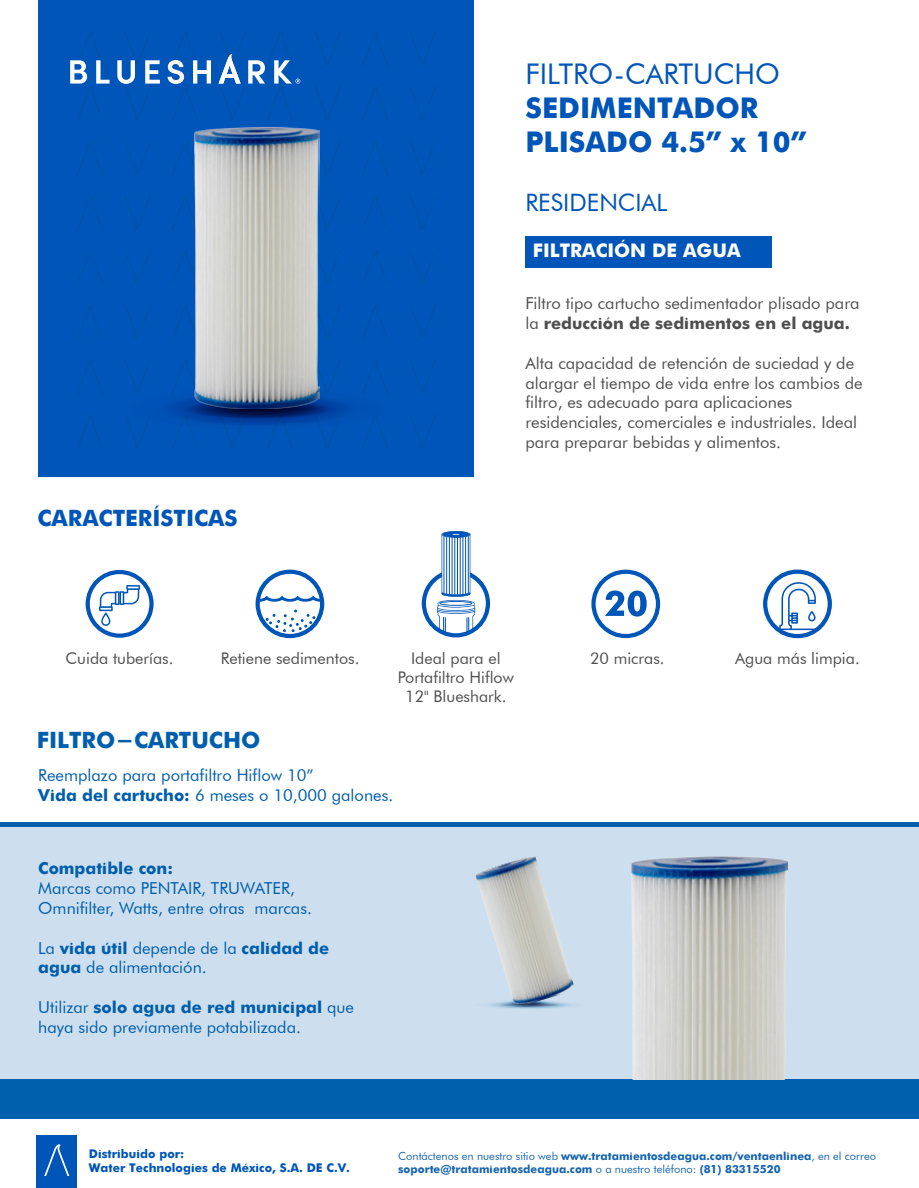
<style>
.page{position:relative;width:919px;height:1188px;background:#fff}
.page>*{position:absolute;margin:0;border:0;box-sizing:border-box;transform-origin:0 0}
.t1{font:700 28.5px/34.2px "Futura";color:#0055b8}
.t2{font:28.5px "Futura BT";color:#0055b8}
.t3{font:24px "Futura BT";color:#0055b8}
.t4{font:700 22.5px "Futura";color:#0055b8}
.t5{font:700 22.5px "Futura";color:#005eac}
.t6{font:700 18.75px "Futura";color:#fff}
.t7{font:16.5px/19.8px "Futura BT";color:#4f4f4f}
.t8{font:16.5px/19.8px "Futura BT";color:#005eac}
.t9{font:700 16.5px "Futura";color:#005eac}
.t10{font:700 16.5px "Futura";color:#4f4f4f}
.t11{font:16.05px/19.4px "Futura BT";color:#4f4f4f;text-align:center}
.t12{font:700 12px/14.4px "Futura";color:#0055b8}
.t13{font:11.1px "Futura BT";color:#1765af}
.t14{font:700 11.1px "Futura";color:#1765af}
.s1{font-family:"Futura BT";font-weight:400}
.s2{font-family:"Futura";font-weight:700}
</style>
<div class="page">
<div style="left:38px;top:0;width:435px;height:476px;background:#0055b8"></div>
<svg style="left:315px;top:32px;width:26px;height:34px"></svg>
<svg style="left:362px;top:32px;width:26px;height:34px"></svg>
<svg style="left:410px;top:32px;width:26px;height:34px"></svg>
<svg style="left:314px;top:86px;width:27px;height:34px"></svg>
<svg style="left:362px;top:86px;width:26px;height:34px"></svg>
<svg style="left:410px;top:86px;width:26px;height:34px"></svg>
<svg style="left:77px;top:141px;width:26px;height:34px"></svg>
<svg style="left:125px;top:141px;width:26px;height:34px"></svg>
<svg style="left:172px;top:141px;width:22px;height:34px"></svg>
<svg style="left:319px;top:141px;width:22px;height:34px"></svg>
<svg style="left:362px;top:141px;width:26px;height:34px"></svg>
<svg style="left:410px;top:141px;width:26px;height:34px"></svg>
<svg style="left:77px;top:196px;width:26px;height:34px"></svg>
<svg style="left:125px;top:196px;width:26px;height:34px"></svg>
<svg style="left:172px;top:196px;width:22px;height:34px"></svg>
<svg style="left:319px;top:195px;width:22px;height:35px"></svg>
<svg style="left:362px;top:196px;width:26px;height:34px"></svg>
<svg style="left:410px;top:196px;width:26px;height:34px"></svg>
<svg style="left:77px;top:251px;width:26px;height:33px"></svg>
<svg style="left:125px;top:250px;width:26px;height:34px"></svg>
<svg style="left:172px;top:251px;width:22px;height:33px"></svg>
<svg style="left:319px;top:250px;width:22px;height:34px"></svg>
<svg style="left:362px;top:251px;width:26px;height:33px"></svg>
<svg style="left:410px;top:250px;width:26px;height:34px"></svg>
<svg style="left:77px;top:305px;width:26px;height:34px"></svg>
<svg style="left:125px;top:305px;width:26px;height:34px"></svg>
<svg style="left:172px;top:305px;width:22px;height:34px"></svg>
<svg style="left:319px;top:305px;width:22px;height:34px"></svg>
<svg style="left:362px;top:305px;width:26px;height:34px"></svg>
<svg style="left:410px;top:305px;width:26px;height:34px"></svg>
<svg style="left:77px;top:360px;width:26px;height:34px"></svg>
<svg style="left:410px;top:360px;width:26px;height:34px"></svg>
<svg style="left:77px;top:415px;width:26px;height:34px"></svg>
<svg style="left:410px;top:415px;width:26px;height:34px"></svg>
<svg style="left:167px;top:32px;width:44px;height:88px"></svg>
<svg style="left:70px;top:32px;width:39px;height:88px"></svg>
<svg style="left:117px;top:32px;width:43px;height:88px"></svg>
<svg style="left:218px;top:32px;width:82px;height:88px"></svg>
<svg style="left:125px;top:360px;width:263px;height:89px"></svg>
<div style="left:37px;top:1136px;width:40px;height:52px;background:#0055b8"></div>
<svg style="left:44px;top:1144px;width:25px;height:32px"></svg>
<div style="left:525px;top:236px;width:245px;height:32px;background:#0055b8"></div>
<div style="left:0;top:1079px;width:918px;height:40px;background:#005eac"></div>
<div style="left:0;top:827px;width:918px;height:252px;background:#cddfee"></div>
<div style="left:0;top:822px;width:918px;height:5px;background:#005eac"></div>
<svg style="left:86px;top:570px;width:67px;height:68px"></svg>
<svg style="left:255px;top:570px;width:69px;height:68px"></svg>
<svg style="left:763px;top:570px;width:68px;height:68px"></svg>
<svg style="left:591px;top:570px;width:68px;height:68px"></svg>
<svg style="left:421px;top:531px;width:69px;height:106px"></svg>
<hr style="left:468px;top:536px;width:1px;height:59px;background:#0055b8">
<hr style="left:465px;top:536px;width:1px;height:59px;background:#0055b8">
<hr style="left:462px;top:536px;width:1px;height:59px;background:#0055b8">
<hr style="left:459px;top:536px;width:1px;height:59px;background:#0055b8">
<hr style="left:457px;top:536px;width:1px;height:59px;background:#0055b8">
<hr style="left:454px;top:536px;width:1px;height:59px;background:#0055b8">
<hr style="left:451px;top:536px;width:1px;height:59px;background:#0055b8">
<hr style="left:449px;top:536px;width:1px;height:59px;background:#0055b8">
<hr style="left:446px;top:536px;width:1px;height:59px;background:#0055b8">
<hr style="left:443px;top:536px;width:1px;height:59px;background:#0055b8">
<img style="left:194px;top:128px;width:125px;height:281px">
<svg style="left:512px;top:1008px;width:35px;height:1px"></svg>
<img style="left:631px;top:857px;width:155px;height:222px">
<img style="left:475px;top:856px;width:99px;height:152px">
<h1 class="t2" style="left:525px;top:56px;width:256px">FILTRO-CARTUCHO</h1>
<h1 class="t1" style="left:525px;top:89px;width:283px">SEDIMENTADOR<br>PLISADO 4.5” x 10”</h1>
<h2 class="t3" style="left:525px;top:188px;width:143px">RESIDENCIAL</h2>
<h3 class="t4" style="left:37px;top:502px;width:201px">CARACTERÍSTICAS</h3>
<p class="t6" style="left:532px;top:237px;width:209px">FILTRACIÓN DE AGUA</p>
<p class="t7" style="left:525px;top:293px;width:335px">Filtro tipo cartucho sedimentador plisado para</p>
<p class="t10" style="left:525px;top:311px;width:326px"><span class="s1">la</span> reducción de sedimentos en el agua.</p>
<p class="t7" style="left:525px;top:353px;width:338px">Alta capacidad de retención de suciedad y de alargar el tiempo de vida entre los cambios de filtro, es adecuado para aplicaciones residenciales, comerciales e industriales. Ideal para preparar bebidas y alimentos.</p>
<p class="t11" style="left:66px;top:648px;width:109px">Cuida tuberías.</p>
<p class="t11" style="left:221px;top:648px;width:140px">Retiene sedimentos.</p>
<p class="t11" style="left:411px;top:648px;width:91px">Ideal para el</p>
<p class="t11" style="left:735px;top:649px;width:126px">Agua más limpia.</p>
<p class="t11" style="left:398px;top:667px;width:117px">Portafiltro Hiflow<br>12" Blueshark.</p>
<h3 class="t5" style="left:37px;top:723px;width:225px">FILTRO-CARTUCHO</h3>
<p class="t8" style="left:38px;top:765px;width:356px">Reemplazo para portafiltro Hiflow 10”<br><span class="s2">Vida del cartucho:</span> 6 meses o 10,000 galones.</p>
<p class="t11" style="left:589px;top:649px;width:76px">20 micras.</p>
<p class="t9" style="left:38px;top:856px;width:136px">Compatible con:</p>
<p class="t8" style="left:38px;top:878px;width:275px">Marcas como PENTAIR, TRUWATER,<br>Omnifilter, Watts, entre otras marcas.</p>
<p class="t9" style="left:38px;top:936px;width:292px"><span class="s1">La</span> vida útil <span class="s1">depende de la</span> calidad de</p>
<p class="t8" style="left:38px;top:957px;width:170px"><span class="s2">agua</span> de alimentación.</p>
<p class="t9" style="left:38px;top:995px;width:317px"><span class="s1">Utilizar</span> solo agua de red municipal <span class="s1">que</span></p>
<p class="t8" style="left:38px;top:1017px;width:264px">haya sido previamente potabilizada.</p>
<p class="t12" style="left:89px;top:1146px;width:262px">Distribuido por:<br>Water Technologies de México, S.A. DE C.V.</p>
<p class="t13" style="left:398px;top:1149px;width:479px">Contáctenos en nuestro sitio web <span class="s2">www.tratamientosdeagua.com/ventaenlinea</span>, en el correo</p>
<p class="t14" style="left:398px;top:1161px;width:384px">soporte@tratamientosdeagua.com <span class="s1">o a nuestro teléfono:</span> (81) 83315520</p>
</div>
